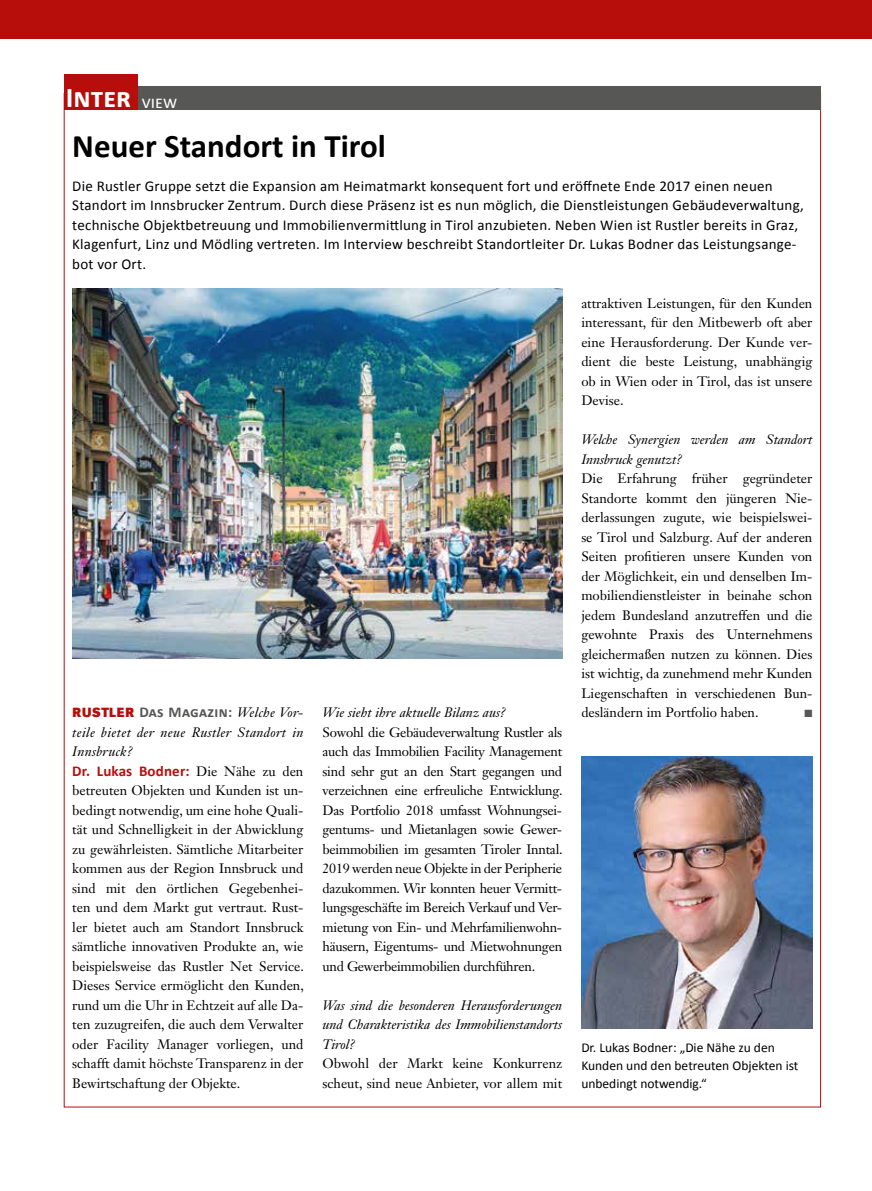
<style>
.page{position:relative;width:872px;height:1191px;background:#fff}
.page>*{position:absolute;margin:0;border:0;box-sizing:border-box;transform-origin:0 0}
.t1{font:700 33px "Calibri";color:#000}
.t2{font:700 28.8px "Calibri";color:#fff}
.t3{font:15px/19.5px "Calibri";letter-spacing:.015em;color:#000}
.t4{font:700 15px "Calibri";letter-spacing:.025em;color:#575756}
.t5{font:700 15px "Calibri";color:#b70e0c}
.t6{font:13.5px/19.5px "Janson Text LT Std";color:#000;text-align:justify}
.t7{font:italic 13.5px/19.5px "Janson Text LT Std";color:#000}
.t8{font:13.5px/18.1px "Calibri";color:#000}
.t9{font:italic 13.5px/19.5px "Janson Text LT Std";letter-spacing:.025em;color:#000}
.t10{font:10.5px "Zapf Dingbats ITC";color:#575756}
.s1{font-weight:400;font-size:18px}
.s2{font-family:"URW Grotesk T";font-size:13.8px;color:#b70e0c}
.s3{font-family:"Janson Text LT Std";font-weight:400;font-style:italic;font-size:13.5px;color:#000}
.s4{font-family:"Janson Text LT Std";font-weight:400;font-size:13.5px;color:#000}
</style>
<div class="page">
<div style="left:0;top:0;width:872px;height:38px;background:#b70e0c"></div>
<div style="left:133px;top:86px;width:688px;height:23px;background:#575756"></div>
<div style="left:64px;top:74px;width:74px;height:35px;background:#b70e0c"></div>
<img style="left:581px;top:756px;width:231px;height:272px">
<img style="left:72px;top:288px;width:490px;height:370px">
<h2 class="t2" style="left:66px;top:80px;width:113px">Inter <span class="s1">view</span></h2>
<h1 class="t1" style="left:72px;top:125px;width:315px">Neuer Standort in Tirol</h1>
<p class="t3" style="left:72px;top:175px;width:733px">Die Rustler Gruppe setzt die Expansion am Heimatmarkt konsequent fort und eröffnete Ende 2017 einen neuen Standort im Innsbrucker Zentrum. Durch diese Präsenz ist es nun möglich, die Dienstleistungen Gebäudeverwaltung, technische Objektbetreuung und Immobilienvermittlung in Tirol anzubieten. Neben Wien ist Rustler bereits in Graz, Klagenfurt, Linz und Mödling vertreten. Im Interview beschreibt Standortleiter Dr. Lukas Bodner das Leistungsange&shy;bot vor Ort.</p>
<p class="t4" style="left:72px;top:703px;width:233px"><span class="s2">RUSTLER</span> Das Magazin: <span class="s3">Welche Vor-</span></p>
<p class="t9" style="left:72px;top:722px;width:233px">teile bietet der neue Rustler Standort in<br>Innsbruck?</p>
<p class="t5" style="left:72px;top:761px;width:233px">Dr. Lukas Bodner: <span class="s4">Die Nähe zu den</span></p>
<p class="t6" style="left:72px;top:780px;width:233px">betreuten Objekten und Kunden ist un&shy;bedingt notwendig, um eine hohe Quali&shy;tät und Schnelligkeit in der Abwicklung zu gewährleisten. Sämtliche Mitarbeiter kommen aus der Region Innsbruck und sind mit den örtlichen Gegebenhei&shy;ten und dem Markt gut vertraut. Rust&shy;ler bietet auch am Standort Innsbruck sämtliche innovativen Produkte an, wie beispielsweise das Rustler Net Service.<br>Dieses Service ermöglicht den Kunden, rund um die Uhr in Echtzeit auf alle Da&shy;ten zuzugreifen, die auch dem Verwalter oder Facility Manager vorliegen, und schafft damit höchste Transparenz in der Bewirtschaftung der Objekte.</p>
<p class="t7" style="left:322px;top:703px;width:185px">Wie sieht ihre aktuelle Bilanz aus?</p>
<p class="t6" style="left:322px;top:722px;width:242px">Sowohl die Gebäudeverwaltung Rustler als auch das Immobilien Facility Management sind sehr gut an den Start gegangen und verzeichnen eine erfreuliche Entwicklung.<br>Das Portfolio 2018 umfasst Wohnungsei&shy;gentums- und Mietanlagen sowie Gewer&shy;beimmobilien im gesamten Tiroler Inntal.<br>2019 werden neue Objekte in der Peripherie dazukommen. Wir konnten heuer Vermitt&shy;lungsgeschäfte im Bereich Verkauf und Ver&shy;mietung von Ein- und Mehrfamilienwohn&shy;häusern, Eigentums- und Mietwohnungen und Gewerbeimmobilien durchführen.</p>
<p class="t7" style="left:322px;top:995px;width:241px;text-align:justify">Was sind die besonderen Herausforderungen und Charakteristika des Immobilienstandorts Tirol?</p>
<p class="t6" style="left:322px;top:1053px;width:241px">Obwohl der Markt keine Konkurrenz scheut, sind neue Anbieter, vor allem mit</p>
<p class="t6" style="left:581px;top:293px;width:233px">attraktiven Leistungen, für den Kunden interessant, für den Mitbewerb oft aber eine Herausforderung. Der Kunde ver&shy;dient die beste Leistung, unabhängig ob in Wien oder in Tirol, das ist unsere Devise.</p>
<p class="t7" style="left:581px;top:430px;width:233px">Welche Synergien werden am Standort<br>Innsbruck genutzt?</p>
<p class="t6" style="left:581px;top:468px;width:233px">Die Erfahrung früher gegründeter Standorte kommt den jüngeren Nie&shy;derlassungen zugute, wie beispielswei&shy;se Tirol und Salzburg. Auf der anderen Seiten profitieren unsere Kunden von der Möglichkeit, ein und denselben Im&shy;mobiliendienstleister in beinahe schon jedem Bundesland anzutreffen und die gewohnte Praxis des Unternehmens gleichermaßen nutzen zu können. Dies ist wichtig, da zunehmend mehr Kunden Liegenschaften in verschiedenen Bun&shy;desländern im Portfolio haben.</p>
<p class="t10" style="left:804px;top:708px;width:9px">■</p>
<p class="t8" style="left:581px;top:1037px;width:219px">Dr. Lukas Bodner: „Die Nähe zu den<br>Kunden und den betreuten Objekten ist unbedingt notwendig.“</p>
</div>
